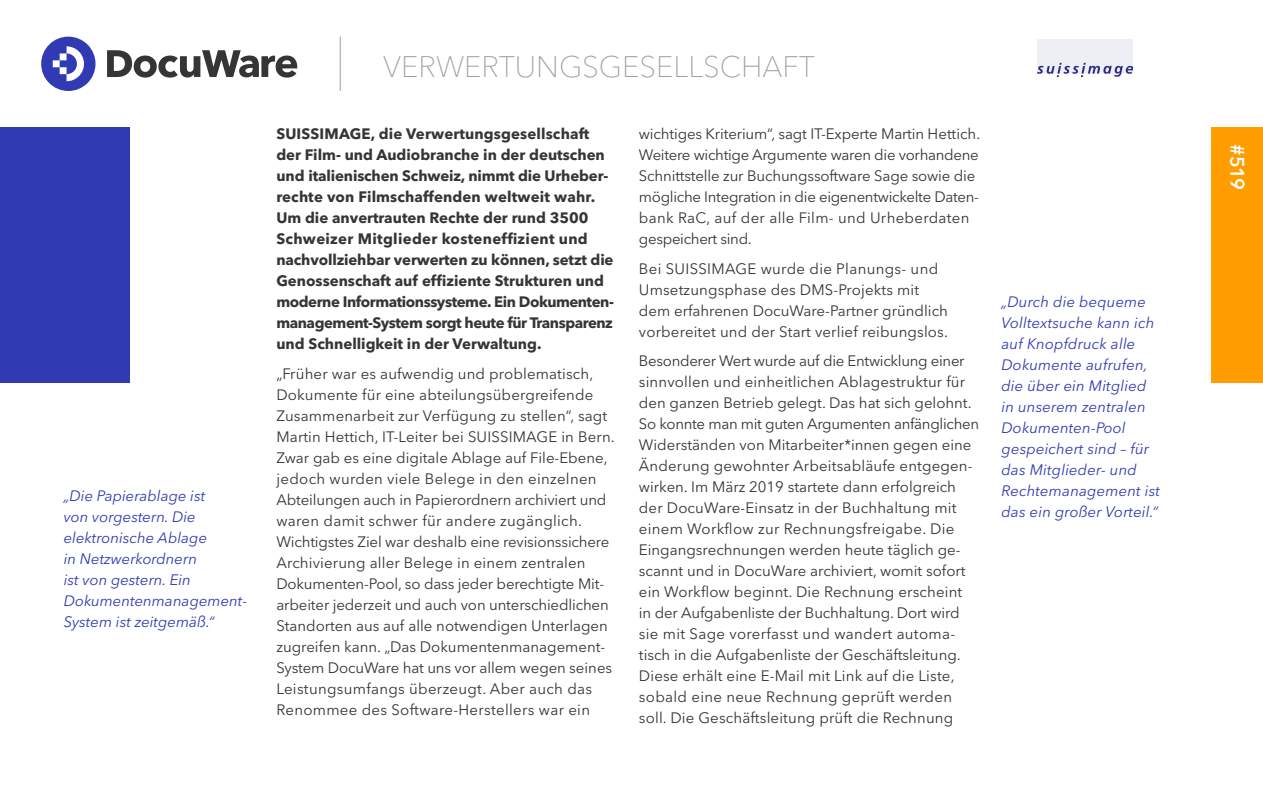
<style>
.page{position:relative;width:1263px;height:787px;background:#fff}
.page>*{position:absolute;margin:0;border:0;box-sizing:border-box;transform-origin:0 0}
.t1{font:100 29.4px "Avenir Next LT Pro";color:#9e9e9e}
.t2{font:600 19.5px "Avenir Next LT Pro";color:#fff}
.t3{font:15px/21px "Avenir Next LT Pro";color:#353535}
.t4{font:700 15px/21px "Avenir Next LT Pro";color:#353535}
.t5{font:italic 15px/21px "Avenir Next LT Pro";letter-spacing:.01em;color:#303ab2}
</style>
<div class="page">
<svg style="left:41px;top:37px;width:55px;height:54px"></svg>
<svg style="left:107px;top:50px;width:190px;height:28px"></svg>
<hr style="left:340px;top:37px;width:1px;height:54px;background:#9e9e9e">
<div style="left:1212px;top:128px;width:51px;height:255px;background:#ff9d00"></div>
<div style="left:0;top:128px;width:130px;height:255px;background:#303ab2"></div>
<img style="left:1038px;top:40px;width:94px;height:37px">
<p class="t5" style="left:64px;top:485px;width:185px">„Die Papierablage ist<br>von vorgestern. Die elektronische Ablage<br>in Netzwerkordnern<br>ist von gestern. Ein<br>Dokumentenmanagement-<br>System ist zeitgemäß.“</p>
<h1 class="t1" style="left:383px;top:49px;width:433px">VERWERTUNGSGESELLSCHAFT</h1>
<p class="t4" style="left:276px;top:123px;width:315px">SUISSIMAGE, die Verwertungsgesellschaft</p>
<p class="t4" style="left:276px;top:144px;width:339px">der Film- und Audiobranche in der deutschen und italienischen Schweiz, nimmt die Urheber&shy;rechte von Filmschaffenden weltweit wahr.<br>Um die anvertrauten Rechte der rund 3500<br>Schweizer Mitglieder kosteneffizient und nachvollziehbar verwerten zu können, setzt die Genossenschaft auf effiziente Strukturen und moderne Informationssysteme. Ein Dokumenten&shy;management-System sorgt heute für Transparenz und Schnelligkeit in der Verwaltung.</p>
<p class="t3" style="left:276px;top:363px;width:340px">„Früher war es aufwendig und problematisch, Dokumente für eine abteilungsübergreifende Zusammenarbeit zur Verfügung zu stellen“, sagt Martin Hettich, IT-Leiter bei SUISSIMAGE in Bern.<br>Zwar gab es eine digitale Ablage auf File-Ebene, jedoch wurden viele Belege in den einzelnen Abteilungen auch in Papierordnern archiviert und waren damit schwer für andere zugänglich.<br>Wichtigstes Ziel war deshalb eine revisionssichere Archivierung aller Belege in einem zentralen Dokumenten-Pool, so dass jeder berechtigte Mit&shy;arbeiter jederzeit und auch von unterschiedlichen Standorten aus auf alle notwendigen Unterlagen zugreifen kann. „Das Dokumentenmanagement-System DocuWare hat uns vor allem wegen seines Leistungsumfangs überzeugt. Aber auch das Renommee des Software-Herstellers war ein</p>
<p class="t3" style="left:639px;top:123px;width:343px">wichtiges Kriterium“, sagt IT-Experte Martin Hettich.<br>Weitere wichtige Argumente waren die vorhandene Schnittstelle zur Buchungssoftware Sage sowie die mögliche Integration in die eigenentwickelte Daten&shy;bank RaC, auf der alle Film- und Urheberdaten gespeichert sind.</p>
<p class="t3" style="left:639px;top:258px;width:310px">Bei SUISSIMAGE wurde die Planungs- und Umsetzungsphase des DMS-Projekts mit dem erfahrenen DocuWare-Partner gründlich vorbereitet und der Start verlief reibungslos.</p>
<p class="t3" style="left:639px;top:350px;width:342px">Besonderer Wert wurde auf die Entwicklung einer sinnvollen und einheitlichen Ablagestruktur für den ganzen Betrieb gelegt. Das hat sich gelohnt.<br>So konnte man mit guten Argumenten anfänglichen Widerständen von Mitarbeiter*innen gegen eine Änderung gewohnter Arbeitsabläufe entgegen&shy;wirken. Im März 2019 startete dann erfolgreich der DocuWare-Einsatz in der Buchhaltung mit einem Workflow zur Rechnungsfreigabe. Die Eingangsrechnungen werden heute täglich ge&shy;scannt und in DocuWare archiviert, womit sofort ein Workflow beginnt. Die Rechnung erscheint<br>in der Aufgabenliste der Buchhaltung. Dort wird sie mit Sage vorerfasst und wandert automa&shy;tisch in die Aufgabenliste der Geschäftsleitung.<br>Diese erhält eine E-Mail mit Link auf die Liste, sobald eine neue Rechnung geprüft werden soll. Die Geschäftsleitung prüft die Rechnung</p>
<p class="t5" style="left:1001px;top:291px;width:160px">„Durch die bequeme<br>Volltextsuche kann ich auf Knopfdruck alle<br>Dokumente aufrufen, die über ein Mitglied in unserem zentralen<br>Dokumenten-Pool gespeichert sind – für das Mitglieder- und<br>Rechtemanagement ist das ein großer Vorteil.“</p>
<h2 class="t2" style="left:1249px;top:144px;width:47px;rotate:90deg">#519</h2>
</div>
